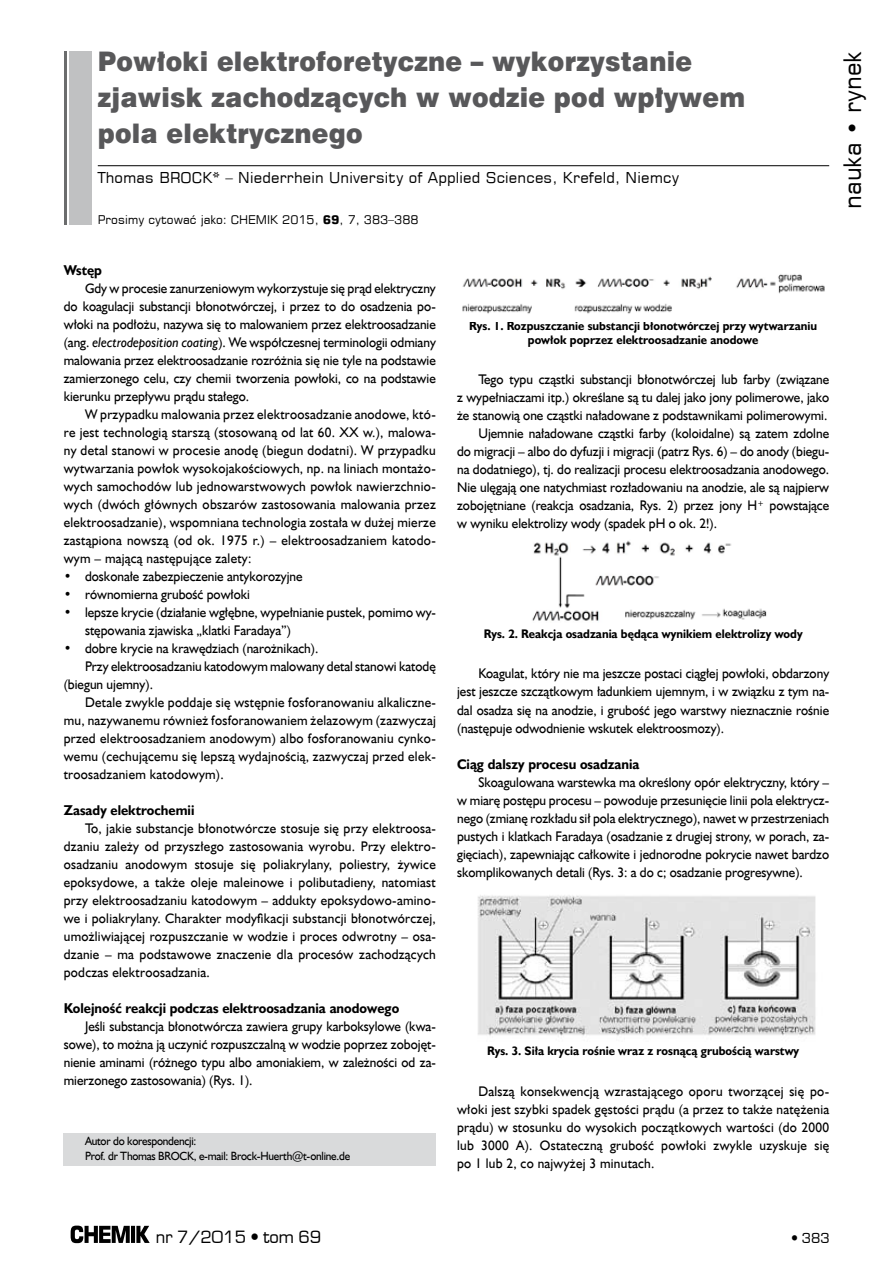
<style>
.page{position:relative;width:893px;height:1263px;background:#fff}
.page>*{position:absolute;margin:0;border:0;box-sizing:border-box;transform-origin:0 0}
.t1{font:27px/36px "Swis 721 Blk EU";letter-spacing:.01em;color:#58585a;scale:.93 1}
.t2{font:24px "Square 721 EU";color:#000}
.t3{font:16.5px "Euromode";color:#000}
.t4{font:15px "Square 721 EU";letter-spacing:.01em;color:#000}
.t5{font:700 14.25px "Humanst 521 EU";color:#000;scale:.95 1}
.t6{font:13.95px/18px "Humanst 521 EU";color:#000;text-align:justify;scale:.95 1}
.t7{font:13.95px "Humanst 521 EU";letter-spacing:.02em;color:#000;scale:.95 1}
.t8{font:13.5px "Euromode";color:#000}
.t9{font:700 12.45px/13.5px "Humanst 521 EU";color:#000;text-align:center;scale:.95 1}
.t10{font:12px/15px "Humanst 521 EU";letter-spacing:-.02em;color:#000;scale:.94 1}
.t11{font:12px "Square 721 EU";color:#000}
.s1{font-weight:700}
.s2{font-style:italic}
</style>
<div class="page">
<svg style="left:71px;top:1225px;width:79px;height:18px"></svg>
<div style="left:70px;top:51px;width:22px;height:173px;background:#c0c1c2"></div>
<hr style="left:64px;top:51px;width:3px;height:173px;background:#6b6c6d">
<hr style="left:98px;top:165px;width:731px;height:1px;background:#000">
<div style="left:64px;top:1133px;width:372px;height:33px;background:#d9dadb"></div>
<img style="left:462px;top:274px;width:363px;height:40px">
<img style="left:532px;top:540px;width:235px;height:82px">
<img style="left:477px;top:895px;width:339px;height:141px">
<h1 class="t1" style="left:98px;top:44px;width:697px">Powłoki elektroforetyczne – wykorzystanie zjawisk zachodzących w wodzie pod wpływem pola elektrycznego</h1>
<p class="t4" style="left:98px;top:168px;width:583px">Thomas BROCK* – Niederrhein University of Applied Sciences, Krefeld, Niemcy</p>
<p class="t11" style="left:98px;top:212px;width:322px">Prosimy cytować jako: CHEMIK 2015, <span class="s1">69</span>, 7, 383–388</p>
<h2 class="t2" style="left:837px;top:209px;width:159px;rotate:-90deg">nauka • rynek</h2>
<p class="t5" style="left:64px;top:261px;width:42px">Wstęp</p>
<p class="t6" style="left:64px;top:279px;width:393px;text-indent:21px">Gdy w procesie zanurzeniowym wykorzystuje się prąd elektryczny do koagulacji substancji błonotwórczej, i przez to do osadzenia po&shy;włoki na podłożu, nazywa się to malowaniem przez elektroosadzanie (ang. <span class="s2">electrodeposition coating</span>). We współczesnej terminologii odmiany malowania przez elektroosadzanie rozróżnia się nie tyle na podstawie zamierzonego celu, czy chemii tworzenia powłoki, co na podstawie kierunku przepływu prądu stałego.</p>
<p class="t6" style="left:64px;top:405px;width:393px;text-indent:21px">W przypadku malowania przez elektroosadzanie anodowe, któ&shy;re jest technologią starszą (stosowaną od lat 60. XX w.), malowa&shy;ny detal stanowi w procesie anodę (biegun dodatni). W przypadku wytwarzania powłok wysokojakościowych, np. na liniach montażo&shy;wych samochodów lub jednowarstwowych powłok nawierzchnio&shy;wych (dwóch głównych obszarów zastosowania malowania przez elektroosadzanie), wspomniana technologia została w dużej mierze zastąpiona nowszą (od ok. 1975 r.) – elektroosadzaniem katodo&shy;wym – mającą następujące zalety:</p>
<p class="t6" style="left:64px;top:567px;width:253px">• doskonałe zabezpieczenie antykorozyjne</p>
<p class="t6" style="left:64px;top:585px;width:198px">• równomierna grubość powłoki</p>
<p class="t6" style="left:85px;top:603px;width:371px;text-indent:-21px">• lepsze krycie (działanie wgłębne, wypełnianie pustek, pomimo wy&shy;stępowania zjawiska „klatki Faradaya”)</p>
<p class="t6" style="left:64px;top:639px;width:270px">• dobre krycie na krawędziach (narożnikach).</p>
<p class="t6" style="left:85px;top:657px;width:371px">Przy elektroosadzaniu katodowym malowany detal stanowi katodę</p>
<p class="t6" style="left:64px;top:675px;width:95px">(biegun ujemny).</p>
<p class="t7" style="left:85px;top:694px;width:371px">Detale zwykle poddaje się wstępnie fosforanowaniu alkaliczne-</p>
<p class="t7" style="left:64px;top:712px;width:393px">mu, nazywanemu również fosforanowaniem żelazowym (zazwyczaj</p>
<p class="t7" style="left:64px;top:730px;width:393px">przed elektroosadzaniem anodowym) albo fosforanowaniu cynko-</p>
<p class="t7" style="left:64px;top:748px;width:393px">wemu (cechującemu się lepszą wydajnością, zazwyczaj przed elek-</p>
<p class="t7" style="left:64px;top:766px;width:170px">troosadzaniem katodowym).</p>
<p class="t5" style="left:64px;top:801px;width:139px">Zasady elektrochemii</p>
<p class="t6" style="left:64px;top:819px;width:393px;text-indent:21px">To, jakie substancje błonotwórcze stosuje się przy elektroosa&shy;dzaniu zależy od przyszłego zastosowania wyrobu. Przy elektro&shy;osadzaniu anodowym stosuje się poliakrylany, poliestry, żywice epoksydowe, a także oleje maleinowe i polibutadieny, natomiast przy elektroosadzaniu katodowym – addukty epoksydowo-amino&shy;we i poliakrylany. Charakter modyfikacji substancji błonotwórczej, umożliwiającej rozpuszczanie w wodzie i proces odwrotny – osa&shy;dzanie – ma podstawowe znaczenie dla procesów zachodzących podczas elektroosadzania.</p>
<p class="t5" style="left:64px;top:999px;width:355px">Kolejność reakcji podczas elektroosadzania anodowego</p>
<p class="t6" style="left:64px;top:1017px;width:393px;text-indent:21px">Jeśli substancja błonotwórcza zawiera grupy karboksylowe (kwa&shy;sowe), to można ją uczynić rozpuszczalną w wodzie poprzez zobojęt&shy;nienie aminami (różnego typu albo amoniakiem, w zależności od za&shy;mierzonego zastosowania) (Rys. 1).</p>
<p class="t10" style="left:85px;top:1134px;width:284px">Autor do korespondencji:<br>Prof. dr Thomas BROCK, e-mail: Brock-Huerth@t-online.de</p>
<p class="t9" style="left:469px;top:319px;width:368px">Rys. 1. Rozpuszczanie substancji błonotwórczej przy wytwarzaniu powłok poprzez elektroosadzanie anodowe</p>
<p class="t6" style="left:478px;top:370px;width:371px">Tego typu cząstki substancji błonotwórczej lub farby (związane</p>
<p class="t6" style="left:457px;top:388px;width:393px">z wypełniaczami itp.) określane są tu dalej jako jony polimerowe, jako</p>
<p class="t6" style="left:457px;top:406px;width:391px">że stanowią one cząstki naładowane z podstawnikami polimerowymi.</p>
<p class="t6" style="left:478px;top:424px;width:371px">Ujemnie naładowane cząstki farby (koloidalne) są zatem zdolne</p>
<p class="t6" style="left:457px;top:442px;width:393px">do migracji – albo do dyfuzji i migracji (patrz Rys. 6) – do anody (biegu-</p>
<p class="t6" style="left:457px;top:460px;width:393px">na dodatniego), tj. do realizacji procesu elektroosadzania anodowego.</p>
<p class="t6" style="left:457px;top:478px;width:393px">Nie ulęgają one natychmiast rozładowaniu na anodzie, ale są najpierw</p>
<p class="t6" style="left:457px;top:497px;width:393px">zobojętniane (reakcja osadzania, Rys. 2) przez jony H<sup>+</sup> powstające</p>
<p class="t6" style="left:457px;top:515px;width:275px">w wyniku elektrolizy wody (spadek pH o ok. 2!).</p>
<p class="t9" style="left:484px;top:627px;width:337px">Rys. 2. Reakcja osadzania będąca wynikiem elektrolizy wody</p>
<p class="t6" style="left:457px;top:665px;width:393px;text-indent:21px">Koagulat, który nie ma jeszcze postaci ciągłej powłoki, obdarzony jest jeszcze szczątkowym ładunkiem ujemnym, i w związku z tym na&shy;dal osadza się na anodzie, i grubość jego warstwy nieznacznie rośnie (następuje odwodnienie wskutek elektroosmozy).</p>
<p class="t5" style="left:457px;top:755px;width:194px">Ciąg dalszy procesu osadzania</p>
<p class="t6" style="left:457px;top:773px;width:393px;text-indent:21px">Skoagulowana warstewka ma określony opór elektryczny, który – w miarę postępu procesu – powoduje przesunięcie linii pola elektrycz&shy;nego (zmianę rozkładu sił pola elektrycznego), nawet w przestrzeniach pustych i klatkach Faradaya (osadzanie z drugiej strony, w porach, za&shy;gięciach), zapewniając całkowite i jednorodne pokrycie nawet bardzo skomplikowanych detali (Rys. 3: a do c; osadzanie progresywne).</p>
<p class="t9" style="left:487px;top:1044px;width:330px">Rys. 3. Siła krycia rośnie wraz z rosnącą grubością warstwy</p>
<p class="t6" style="left:457px;top:1082px;width:393px;text-indent:21px">Dalszą konsekwencją wzrastającego oporu tworzącej się po&shy;włoki jest szybki spadek gęstości prądu (a przez to także natężenia prądu) w stosunku do wysokich początkowych wartości (do 2000 lub 3000 A). Ostateczną grubość powłoki zwykle uzyskuje się po 1 lub 2, co najwyżej 3 minutach.</p>
<p class="t3" style="left:156px;top:1227px;width:167px">nr 7/2015 • tom 69</p>
<p class="t8" style="left:791px;top:1230px;width:40px">• 383</p>
</div>
